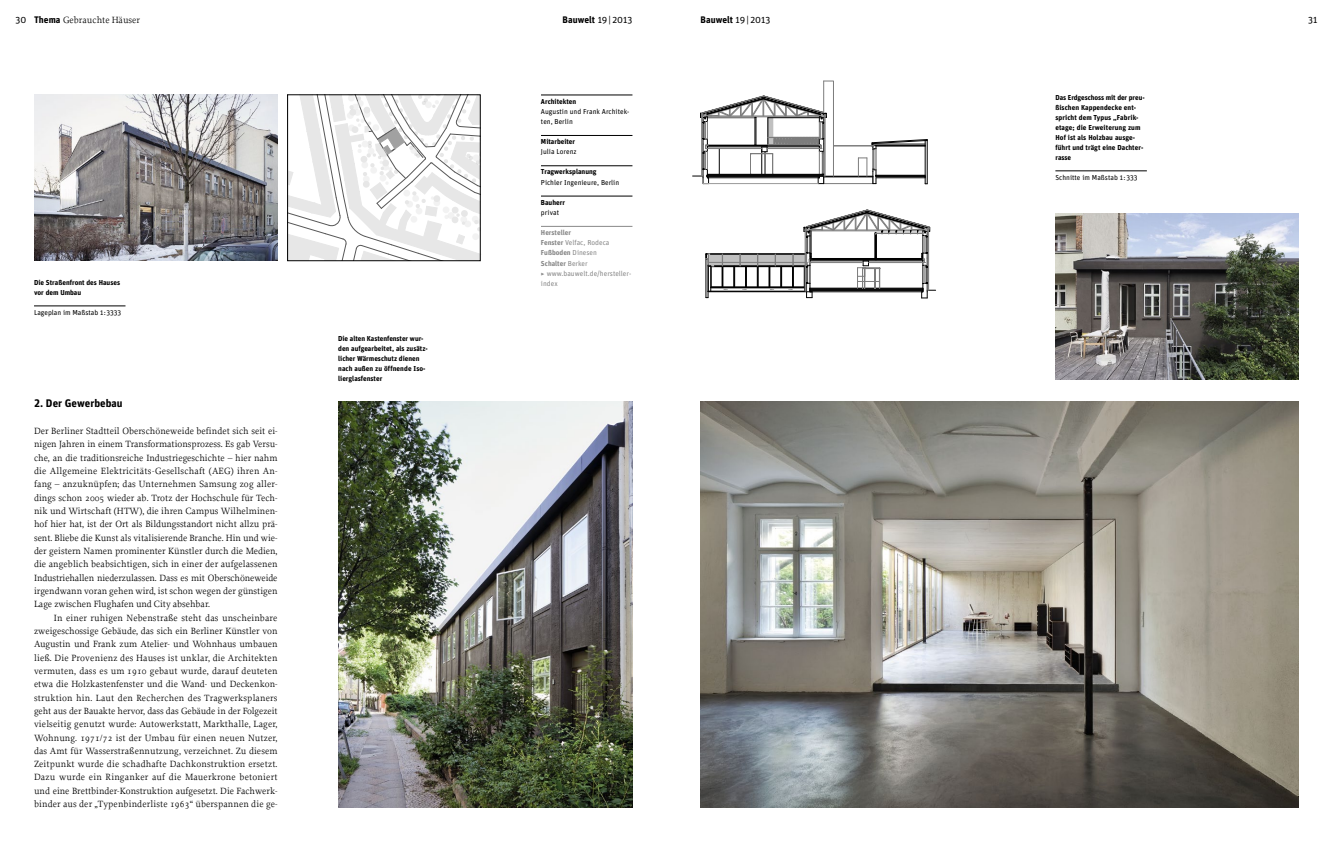
<style>
.page{position:relative;width:1333px;height:842px;background:#fff}
.page>*{position:absolute;margin:0;border:0;box-sizing:border-box;transform-origin:0 0}
.S_Zwischenüberschrif{font:700 11px "Unit Pro";color:#000}
.S_Fließtext{font:9.5px/13.3px "Proforma";color:#000;text-align:justify}
.S_Fließtext_Einzug{font:9.5px/13.3px "Proforma";letter-spacing:.015em;color:#000;text-align:justify}
.t1{font:700 9.5px "Unit Pro";letter-spacing:.005em;color:#000}
.t2{font:9.5px "Unit Pro";color:#000}
.S_Fließtext_Einzug-2{font:9.4px/13.3px "Proforma";letter-spacing:-.005em;color:#000}
.A_Bildunterschrift{font:700 7.2px/9.9px "Unit Pro";color:#000}
.S_Mitarbeiter_Namen{font:7.2px/10.2px "Unit Pro";color:#000}
.S_Hersteller{font:7.2px/10.2px "Unit Pro";color:#888}
.A_Bildunterschrift_Z{font:7.2px "Unit Pro";letter-spacing:-.005em;color:#000}
.S_Mitarbeiter_Linie{font:700 7.2px "Unit Pro";color:#000}
.S_Hersteller-2{font:700 7.2px "Unit Pro";color:#888}
.S_Hersteller_mit_Lin{font:700 7.2px "Unit Pro";color:#888}
.s1{font-family:"Unit Pro"}
.s2{font-family:"Unit Pro";font-weight:700}
.s3{font-weight:400}
.s4{font-weight:700}
</style>
<div class="page">
<hr style="left:1055px;top:171px;width:91px;height:1px;background:#000">
<hr style="left:34px;top:306px;width:91px;height:1px;background:#000">
<img style="left:338px;top:401px;width:294px;height:406px">
<img style="left:700px;top:401px;width:598px;height:406px">
<img style="left:1055px;top:213px;width:243px;height:166px">
<img style="left:34px;top:95px;width:243px;height:166px">
<svg style="left:287px;top:95px;width:194px;height:167px"></svg>
<div style="left:287px;top:95px;width:193px;height:166px;border:1px solid #000"></div>
<hr style="left:541px;top:95px;width:91px;height:1px;background:#000">
<hr style="left:541px;top:135px;width:91px;height:1px;background:#000">
<hr style="left:541px;top:166px;width:91px;height:1px;background:#000">
<hr style="left:541px;top:196px;width:91px;height:1px;background:#000">
<hr style="left:541px;top:226px;width:91px;height:1px;background:#888">
<hr style="left:823px;top:183px;width:49px;height:1px;background:#7c7c7c">
<hr style="left:823px;top:176px;width:49px;height:1px;background:#000">
<hr style="left:823px;top:177px;width:49px;height:1px;background:#000">
<hr style="left:833px;top:81px;width:1px;height:95px;background:#7c7c7c">
<hr style="left:823px;top:81px;width:1px;height:32px;background:#7c7c7c">
<hr style="left:833px;top:145px;width:41px;height:1px;background:#7c7c7c">
<hr style="left:833px;top:146px;width:39px;height:1px;background:#7c7c7c">
<svg style="left:705px;top:210px;width:230px;height:89px"></svg>
<svg style="left:692px;top:96px;width:135px;height:88px"></svg>
<svg style="left:858px;top:139px;width:70px;height:46px"></svg>
<p class="S_Fließtext" style="left:16px;top:13px;width:126px"><span class="s1">30</span> <span class="s2">Thema</span> Gebrauchte Häuser</p>
<p class="t1" style="left:562px;top:13px;width:71px">Bauwelt <span class="s3">19| 2013</span></p>
<p class="t1" style="left:700px;top:13px;width:71px">Bauwelt <span class="s3">19| 2013</span></p>
<p class="t2" style="left:1307px;top:13px;width:11px">31</p>
<p class="A_Bildunterschrift" style="left:34px;top:277px;width:88px">Die Straßenfront des Hauses vor dem Umbau</p>
<p class="A_Bildunterschrift_Z" style="left:34px;top:307px;width:89px">Lageplan im Maßstab 1:3333</p>
<p class="S_Zwischenüberschrif" style="left:34px;top:396px;width:90px">2. Der Gewerbebau</p>
<p class="S_Fließtext" style="left:34px;top:424px;width:245px">Der Berliner Stadtteil Oberschöneweide befindet sich seit ei&shy;nigen Jahren in einem Transformationsprozess. Es gab Versu&shy;che, an die traditionsreiche Industriegeschichte – hier nahm die Allgemeine Elektricitäts-Gesellschaft (AEG) ihren An&shy;fang – anzuknüpfen; das Unternehmen Samsung zog aller&shy;dings schon 2005 wieder ab. Trotz der Hochschule für Tech&shy;nik und Wirtschaft (HTW), die ihren Campus Wilhelminen&shy;hof hier hat, ist der Ort als Bildungsstandort nicht allzu prä&shy;sent. Bliebe die Kunst als vitalisierende Branche. Hin und wie&shy;der geistern Namen prominenter Künstler durch die Medien, die angeblich beabsichtigen, sich in einer der aufgelassenen Industriehallen niederzulassen. Dass es mit Oberschöneweide irgendwann voran gehen wird, ist schon wegen der günstigen Lage zwischen Flughafen und City absehbar.</p>
<p class="S_Fließtext_Einzug" style="left:34px;top:611px;width:245px;text-indent:20px">In einer ruhigen Nebenstraße steht das unscheinbare zweigeschossige Gebäude, das sich ein Berliner Künstler von Augustin und Frank zum Atelier- und Wohnhaus umbauen ließ. Die Provenienz des Hauses ist unklar, die Architekten vermuten, dass es um 1910 gebaut wurde, darauf deuteten etwa die Holzkastenfenster und die Wand- und Deckenkon-</p>
<p class="S_Fließtext_Einzug-2" style="left:34px;top:691px;width:245px">struktion hin. Laut den Recherchen des Tragwerksplaners geht aus der Bauakte hervor, dass das Gebäude in der Folgezeit</p>
<p class="S_Fließtext_Einzug" style="left:34px;top:717px;width:245px">vielseitig genutzt wurde: Autowerkstatt, Markthalle, Lager, Wohnung. 1971/72 ist der Umbau für einen neuen Nutzer, das Amt für Wasserstraßennutzung, verzeichnet. Zu diesem Zeitpunkt wurde die schadhafte Dachkonstruktion ersetzt.<br>Dazu wurde ein Ringanker auf die Mauerkrone betoniert und eine Brettbinder-Konstruktion aufgesetzt. Die Fachwerk&shy;binder aus der „Typenbinderliste 1963“ überspannen die ge-</p>
<p class="A_Bildunterschrift" style="left:338px;top:333px;width:91px">Die alten Kastenfenster wur&shy;den aufgearbeitet, als zusätz&shy;licher Wärmeschutz dienen nach außen zu öffnende Iso&shy;lierglasfenster</p>
<p class="S_Mitarbeiter_Linie" style="left:541px;top:96px;width:37px">Architekten</p>
<p class="S_Mitarbeiter_Namen" style="left:541px;top:106px;width:90px">Augustin und Frank Architek&shy;ten, Berlin</p>
<p class="S_Mitarbeiter_Linie" style="left:541px;top:137px;width:36px">Mitarbeiter</p>
<p class="S_Mitarbeiter_Namen" style="left:541px;top:146px;width:37px">Julia Lorenz</p>
<p class="S_Mitarbeiter_Linie" style="left:541px;top:167px;width:57px">Tragwerksplanung</p>
<p class="S_Mitarbeiter_Namen" style="left:541px;top:177px;width:80px">Pichler Ingenieure, Berlin</p>
<p class="S_Mitarbeiter_Linie" style="left:541px;top:198px;width:25px">Bauherr</p>
<p class="S_Mitarbeiter_Namen" style="left:541px;top:207px;width:20px">privat</p>
<p class="S_Hersteller_mit_Lin" style="left:541px;top:228px;width:32px">Hersteller</p>
<p class="S_Hersteller" style="left:541px;top:237px;width:70px"><span class="s4">Fenster</span> Velfac, Rodeca</p>
<p class="S_Hersteller-2" style="left:541px;top:248px;width:57px">Fußboden <span class="s3">Dinesen</span></p>
<p class="S_Hersteller" style="left:541px;top:258px;width:92px"><span class="s4">Schalter</span> Berker<br>▸ www.bauwelt.de/hersteller&shy;index</p>
<p class="A_Bildunterschrift" style="left:1055px;top:93px;width:91px">Das Erdgeschoss mit der preu&shy;ßischen Kappendecke ent&shy;spricht dem Typus „Fabrik&shy;etage; die Erweiterung zum<br>Hof ist als Holzbau ausge&shy;führt und trägt eine Dachter&shy;rasse</p>
<p class="A_Bildunterschrift_Z" style="left:1055px;top:172px;width:84px">Schnitte im Maßstab 1:333</p>
</div>
